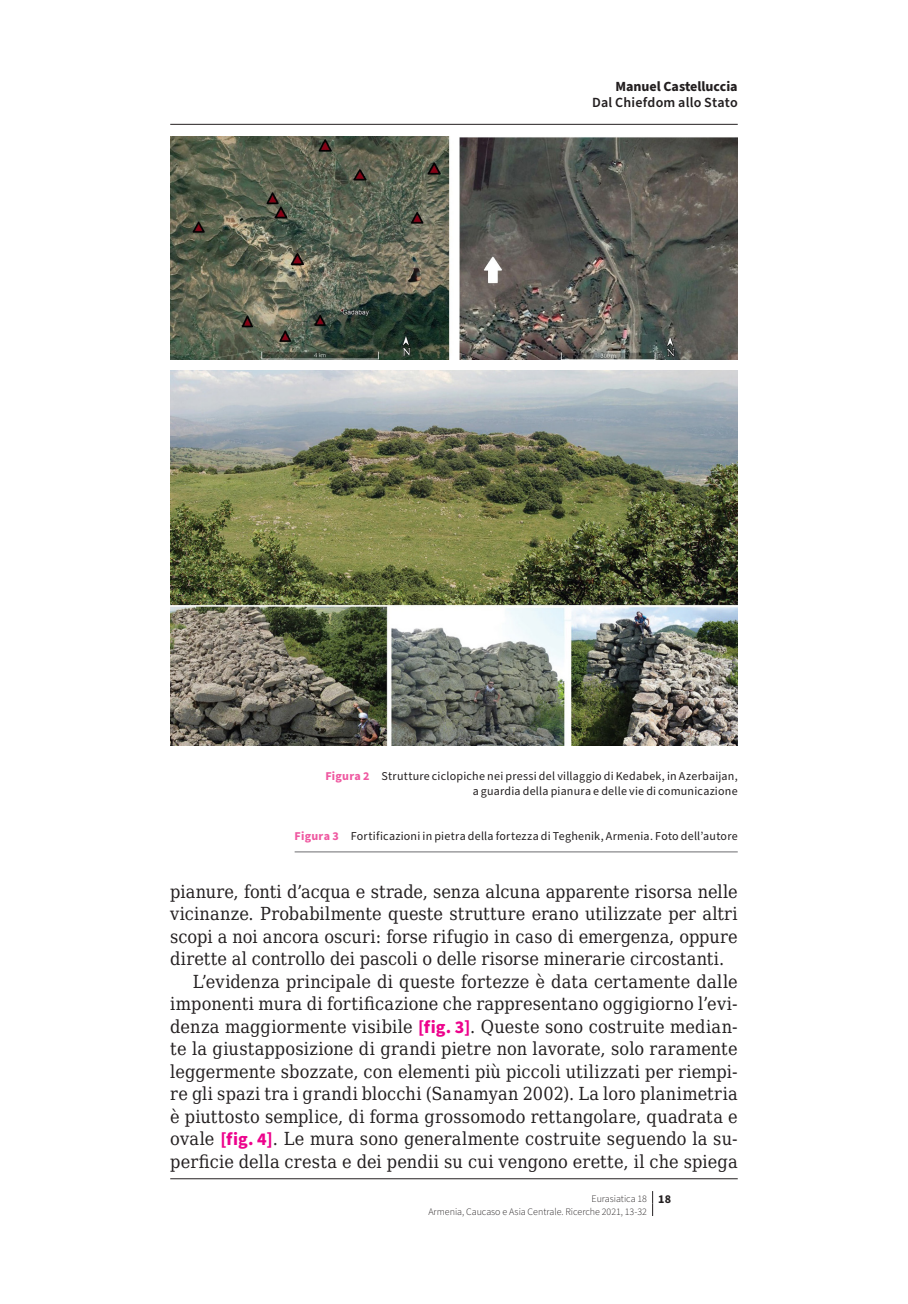
<style>
.page{position:relative;width:908px;height:1304px;background:#fff}
.page>*{position:absolute;margin:0;border:0;box-sizing:border-box;transform-origin:0 0}
.t1{font:18px "DejaVu Serif Condensed";letter-spacing:.01em;color:#231f20}
.t2{font:600 14px "Source Sans Pro";letter-spacing:.015em;color:#231f20}
.t3{font:700 14px "Source Sans Pro";color:#231f20}
.t4{font:12px/15px "Source Sans Pro";letter-spacing:.02em;color:#231f20;text-align:right}
.t5{font:300 10px/12.4px "Source Sans Pro";color:#231f20}
.s1{font-weight:700;color:#ef59a1}
.s2{font-family:"Source Sans Pro";font-weight:700;color:#ed028c}
.s3{font-weight:700;font-size:12px}
</style>
<div class="page">
<svg style="left:652px;top:1191px;width:1px;height:25px"></svg>
<img style="left:170px;top:136px;width:567px;height:223px">
<img style="left:170px;top:371px;width:567px;height:374px">
<hr style="left:294px;top:852px;width:443px;height:1px;background:#6c6d70">
<hr style="left:170px;top:124px;width:567px;height:1px;background:#231f20">
<hr style="left:170px;top:1178px;width:567px;height:1px;background:#231f20">
<p class="t3" style="left:615px;top:77px;width:124px">Manuel Castelluccia</p>
<p class="t2" style="left:592px;top:93px;width:147px">Dal Chiefdom allo Stato</p>
<p class="t4" style="left:325px;top:769px;width:413px"><span class="s1">Figura 2</span> Strutture ciclopiche nei pressi del villaggio di Kedabek, in Azerbaijan, a guardia della pianura e delle vie di comunicazione</p>
<p class="t4" style="left:294px;top:829px;width:444px"><span class="s1">Figura 3</span> Fortificazioni in pietra della fortezza di Teghenik, Armenia. Foto dell’autore</p>
<p class="t1" style="left:170px;top:878px;width:568px">pianure, fonti d’acqua e strade, senza alcuna apparente risorsa nelle</p>
<p class="t1" style="left:170px;top:900px;width:568px">vicinanze. Probabilmente queste strutture erano utilizzate per altri</p>
<p class="t1" style="left:170px;top:923px;width:568px">scopi a noi ancora oscuri: forse rifugio in caso di emergenza, oppure</p>
<p class="t1" style="left:170px;top:945px;width:555px">dirette al controllo dei pascoli o delle risorse minerarie circostanti.</p>
<p class="t1" style="left:193px;top:968px;width:546px">L’evidenza principale di queste fortezze è data certamente dalle</p>
<p class="t1" style="left:170px;top:990px;width:568px">imponenti mura di fortificazione che rappresentano oggigiorno l’evi-</p>
<p class="t1" style="left:170px;top:1013px;width:568px">denza maggiormente visibile <span class="s2">[fig. 3]</span>. Queste sono costruite median-</p>
<p class="t1" style="left:170px;top:1035px;width:568px">te la giustapposizione di grandi pietre non lavorate, solo raramente</p>
<p class="t1" style="left:170px;top:1058px;width:568px">leggermente sbozzate, con elementi più piccoli utilizzati per riempi-</p>
<p class="t1" style="left:170px;top:1080px;width:568px">re gli spazi tra i grandi blocchi (Sanamyan 2002). La loro planimetria</p>
<p class="t1" style="left:170px;top:1103px;width:568px">è piuttosto semplice, di forma grossomodo rettangolare, quadrata e</p>
<p class="t1" style="left:170px;top:1125px;width:568px">ovale <span class="s2">[fig. 4]</span>. Le mura sono generalmente costruite seguendo la su-</p>
<p class="t1" style="left:170px;top:1148px;width:568px">perficie della cresta e dei pendii su cui vengono erette, il che spiega</p>
<p class="t5" style="left:428px;top:1193px;width:244px;text-indent:163px">Eurasiatica 18 <span class="s3">18<br></span>Armenia, Caucaso e Asia Centrale. Ricerche 2021, 13-32</p>
</div>
